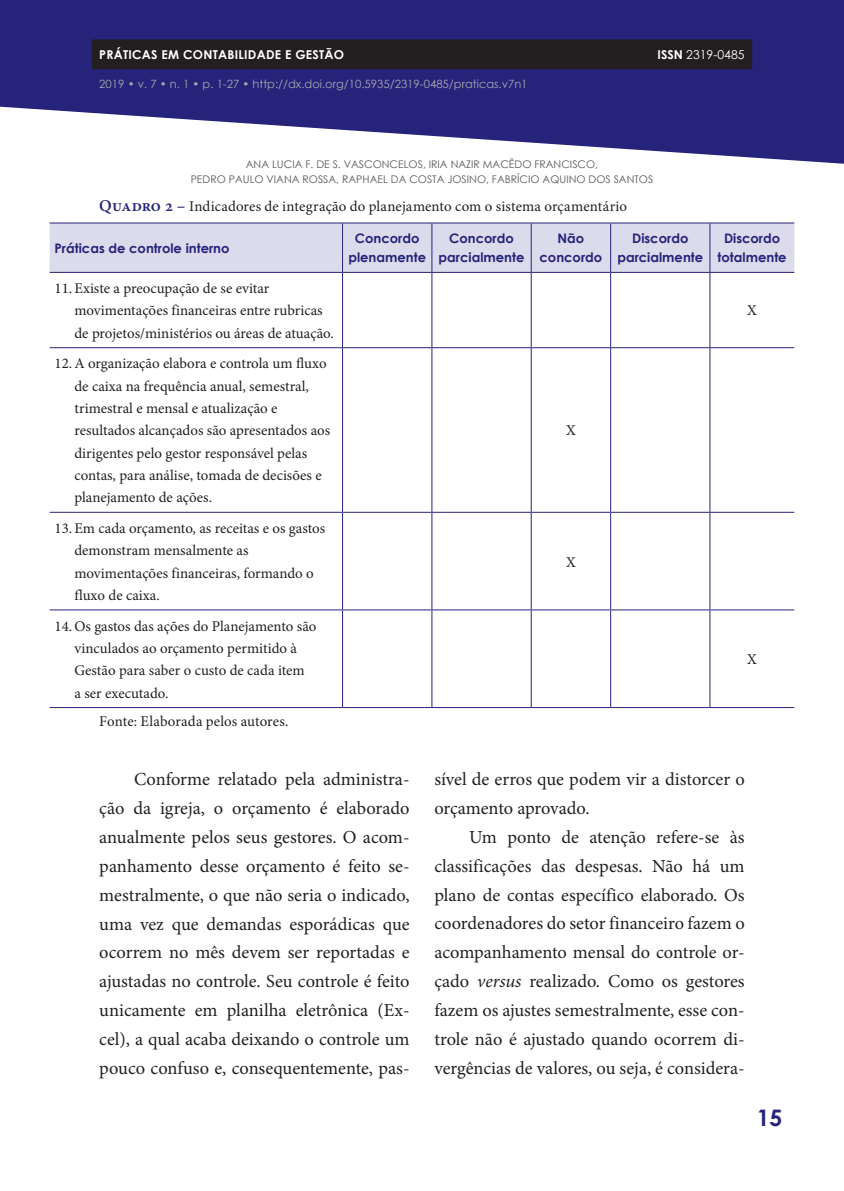
<style>
.page{position:relative;width:844px;height:1191px;background:#fff}
.page>*{position:absolute;margin:0;border:0;box-sizing:border-box;transform-origin:0 0}
.t1{font:700 22.75px "Century Gothic";color:#26237b}
.t2{font:18.38px/28.9px "Minion Pro";color:#231f20;text-align:justify}
.t3{font:14.88px/22.4px "Minion Pro";color:#231f20}
.t4{font:700 13.12px/19.6px "Century Gothic";color:#26237b;text-align:center}
.t5{font:700 12.25px "Century Gothic";letter-spacing:.02em;color:#fff}
.t6{font:12.25px "Century Gothic";color:#fff}
.t7{font:11.38px "Century Gothic";color:#a8a9ad}
.t8{font:10.5px/15.8px "Century Gothic";color:#57585a;text-align:center}
.s1{font-weight:700}
.s2{font-weight:600;font-size:16.62px;color:#26237b}
.s3{font-style:italic}
</style>
<div class="page">
<svg style="left:1px;top:0;width:842px;height:164px;fill:#26237b"></svg>
<svg style="left:0;top:0;width:1px;height:107px"></svg>
<div style="left:92px;top:39px;width:660px;height:30px;background:#231f20"></div>
<div style="left:50px;top:223px;width:744px;height:49px;background:#dcdbeb"></div>
<hr style="left:50px;top:222px;width:292px;height:1px;background:#26237b">
<hr style="left:342px;top:222px;width:90px;height:1px;background:#26237b">
<hr style="left:432px;top:222px;width:99px;height:1px;background:#26237b">
<hr style="left:531px;top:222px;width:79px;height:1px;background:#26237b">
<hr style="left:610px;top:222px;width:99px;height:1px;background:#26237b">
<hr style="left:709px;top:222px;width:85px;height:1px;background:#26237b">
<hr style="left:50px;top:272px;width:292px;height:1px;background:#26237b">
<hr style="left:342px;top:272px;width:90px;height:1px;background:#26237b">
<hr style="left:432px;top:272px;width:99px;height:1px;background:#26237b">
<hr style="left:531px;top:272px;width:79px;height:1px;background:#26237b">
<hr style="left:610px;top:272px;width:99px;height:1px;background:#26237b">
<hr style="left:709px;top:272px;width:85px;height:1px;background:#26237b">
<hr style="left:50px;top:347px;width:292px;height:1px;background:#26237b">
<hr style="left:342px;top:347px;width:90px;height:1px;background:#26237b">
<hr style="left:432px;top:347px;width:99px;height:1px;background:#26237b">
<hr style="left:531px;top:347px;width:79px;height:1px;background:#26237b">
<hr style="left:610px;top:347px;width:99px;height:1px;background:#26237b">
<hr style="left:709px;top:347px;width:85px;height:1px;background:#26237b">
<hr style="left:50px;top:512px;width:292px;height:1px;background:#26237b">
<hr style="left:342px;top:512px;width:90px;height:1px;background:#26237b">
<hr style="left:432px;top:512px;width:99px;height:1px;background:#26237b">
<hr style="left:531px;top:512px;width:79px;height:1px;background:#26237b">
<hr style="left:610px;top:512px;width:99px;height:1px;background:#26237b">
<hr style="left:709px;top:512px;width:85px;height:1px;background:#26237b">
<hr style="left:50px;top:609px;width:292px;height:1px;background:#26237b">
<hr style="left:342px;top:609px;width:90px;height:1px;background:#26237b">
<hr style="left:432px;top:609px;width:99px;height:1px;background:#26237b">
<hr style="left:531px;top:609px;width:79px;height:1px;background:#26237b">
<hr style="left:610px;top:609px;width:99px;height:1px;background:#26237b">
<hr style="left:709px;top:609px;width:85px;height:1px;background:#26237b">
<hr style="left:50px;top:707px;width:292px;height:1px;background:#26237b">
<hr style="left:342px;top:707px;width:90px;height:1px;background:#26237b">
<hr style="left:432px;top:707px;width:99px;height:1px;background:#26237b">
<hr style="left:531px;top:707px;width:79px;height:1px;background:#26237b">
<hr style="left:610px;top:707px;width:99px;height:1px;background:#26237b">
<hr style="left:709px;top:707px;width:85px;height:1px;background:#26237b">
<hr style="left:342px;top:273px;width:1px;height:74px;background:#26237b">
<hr style="left:431px;top:273px;width:1px;height:74px;background:#26237b">
<hr style="left:530px;top:273px;width:1px;height:74px;background:#26237b">
<hr style="left:610px;top:273px;width:1px;height:74px;background:#26237b">
<hr style="left:709px;top:273px;width:1px;height:74px;background:#26237b">
<hr style="left:342px;top:223px;width:1px;height:49px;background:#26237b">
<hr style="left:431px;top:223px;width:1px;height:49px;background:#26237b">
<hr style="left:530px;top:223px;width:1px;height:49px;background:#26237b">
<hr style="left:610px;top:223px;width:1px;height:49px;background:#26237b">
<hr style="left:709px;top:223px;width:1px;height:49px;background:#26237b">
<hr style="left:342px;top:348px;width:1px;height:164px;background:#26237b">
<hr style="left:431px;top:348px;width:1px;height:164px;background:#26237b">
<hr style="left:530px;top:348px;width:1px;height:164px;background:#26237b">
<hr style="left:610px;top:348px;width:1px;height:164px;background:#26237b">
<hr style="left:709px;top:348px;width:1px;height:164px;background:#26237b">
<hr style="left:342px;top:513px;width:1px;height:96px;background:#26237b">
<hr style="left:431px;top:513px;width:1px;height:96px;background:#26237b">
<hr style="left:530px;top:513px;width:1px;height:96px;background:#26237b">
<hr style="left:610px;top:513px;width:1px;height:96px;background:#26237b">
<hr style="left:709px;top:513px;width:1px;height:96px;background:#26237b">
<hr style="left:342px;top:610px;width:1px;height:97px;background:#26237b">
<hr style="left:431px;top:610px;width:1px;height:97px;background:#26237b">
<hr style="left:530px;top:610px;width:1px;height:97px;background:#26237b">
<hr style="left:610px;top:610px;width:1px;height:97px;background:#26237b">
<hr style="left:709px;top:610px;width:1px;height:97px;background:#26237b">
<p class="t5" style="left:99px;top:45px;width:246px">PRÁTICAS EM CONTABILIDADE E GESTÃO</p>
<p class="t6" style="left:657px;top:46px;width:88px"><span class="s1">ISSN</span> 2319-0485</p>
<p class="t7" style="left:99px;top:76px;width:429px">2019 • v. 7 • n. 1 • p. 1-27 • http://dx.doi.org/10.5935/2319-0485/praticas.v7n1</p>
<p class="t8" style="left:191px;top:156px;width:464px">ANA LUCIA F. DE S. VASCONCELOS, IRIA NAZIR MACÊDO FRANCISCO,<br>PEDRO PAULO VIANA ROSSA, RAPHAEL DA COSTA JOSINO, FABRÍCIO AQUINO DOS SANTOS</p>
<p class="t3" style="left:99px;top:195px;width:529px"><span class="s2">Quadro 2 –</span> Indicadores de integração do planejamento com o sistema orçamentário</p>
<p class="t4" style="left:55px;top:237px;width:176px">Práticas de controle interno</p>
<p class="t4" style="left:348px;top:228px;width:79px">Concordo plenamente</p>
<p class="t4" style="left:438px;top:228px;width:87px">Concordo parcialmente</p>
<p class="t4" style="left:539px;top:228px;width:64px">Não concordo</p>
<p class="t4" style="left:617px;top:228px;width:87px">Discordo parcialmente</p>
<p class="t4" style="left:717px;top:228px;width:71px">Discordo totalmente</p>
<p class="t3" style="left:74px;top:277px;width:261px;text-indent:-20px">11. Existe a preocupação de se evitar movimentações financeiras entre rubricas de projetos/ministérios ou áreas de atuação.</p>
<p class="t3" style="left:747px;top:299px;width:11px">X</p>
<p class="t3" style="left:74px;top:352px;width:257px;text-indent:-20px">12.A organização elabora e controla um fluxo de caixa na frequência anual, semestral, trimestral e mensal e atualização e resultados alcançados são apresentados aos dirigentes pelo gestor responsável pelas contas, para análise, tomada de decisões e planejamento de ações.</p>
<p class="t3" style="left:74px;top:517px;width:252px;text-indent:-20px">13. Em cada orçamento, as receitas e os gastos demonstram mensalmente as movimentações financeiras, formando o fluxo de caixa.</p>
<p class="t3" style="left:74px;top:615px;width:243px;text-indent:-20px">14.Os gastos das ações do Planejamento são vinculados ao orçamento permitido à Gestão para saber o custo de cada item<br>a ser executado.</p>
<p class="t3" style="left:99px;top:710px;width:191px">Fonte: Elaborada pelos autores.</p>
<p class="t3" style="left:566px;top:419px;width:11px">X</p>
<p class="t3" style="left:566px;top:550px;width:11px">X</p>
<p class="t3" style="left:747px;top:648px;width:11px">X</p>
<p class="t2" style="left:99px;top:765px;width:312px;text-indent:35px">Conforme relatado pela administra&shy;ção da igreja, o orçamento é elaborado anualmente pelos seus gestores. O acom&shy;panhamento desse orçamento é feito se&shy;mestralmente, o que não seria o indicado, uma vez que demandas esporádicas que ocorrem no mês devem ser reportadas e ajustadas no controle. Seu controle é feito unicamente em planilha eletrônica (Ex&shy;cel), a qual acaba deixando o controle um pouco confuso e, consequentemente, pas-</p>
<p class="t2" style="left:434px;top:765px;width:312px">sível de erros que podem vir a distorcer o orçamento aprovado.</p>
<p class="t2" style="left:434px;top:822px;width:312px;text-indent:35px">Um ponto de atenção refere-se às classificações das despesas. Não há um plano de contas específico elaborado. Os coordenadores do setor financeiro fazem o acompanhamento mensal do controle or&shy;çado <span class="s3">versus</span> realizado. Como os gestores fazem os ajustes semestralmente, esse con&shy;trole não é ajustado quando ocorrem di&shy;vergências de valores, ou seja, é considera-</p>
<p class="t1" style="left:756px;top:1100px;width:27px">15</p>
</div>
